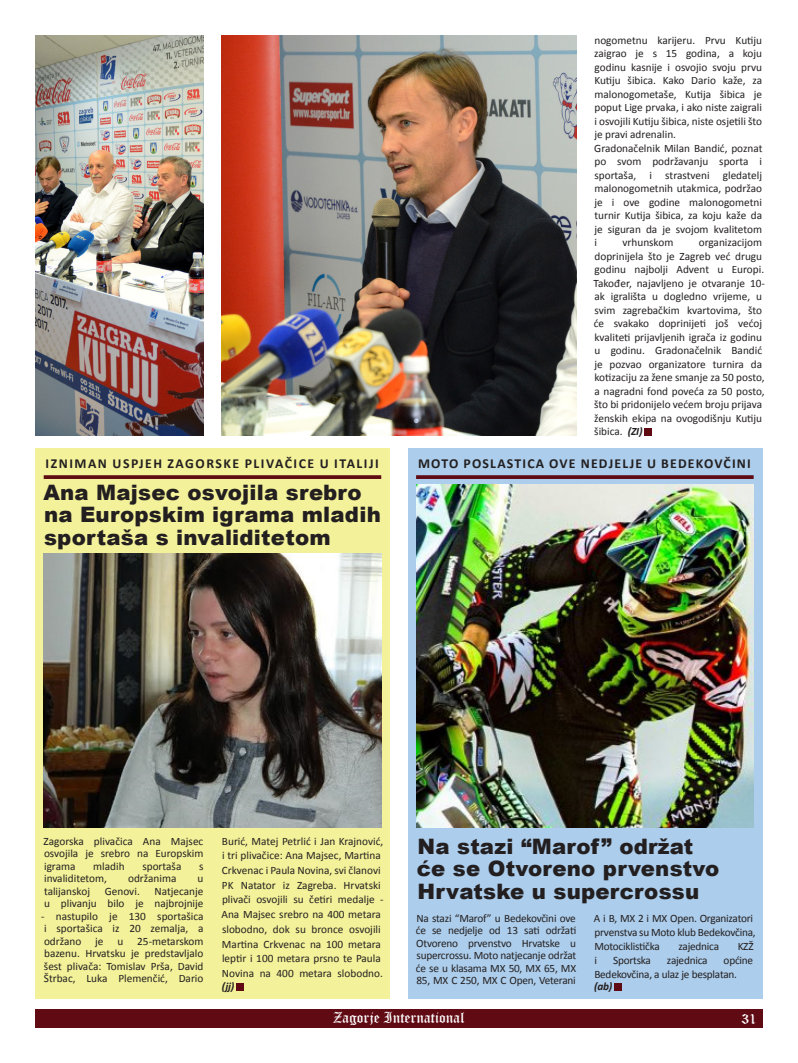
<style>
.page{position:relative;width:798px;height:1063px;background:#fff}
.page>*{position:absolute;margin:0;border:0;box-sizing:border-box;transform-origin:0 0}
.t1{font:900 21.25px/22.5px "Arial";letter-spacing:.01em;color:#231f20}
.t2{font:15px "Old English Text";color:#fff}
.t3{font:700 13.75px "Calibri";letter-spacing:.11em;color:#231f20}
.t4{font:700 13.75px "Calibri";letter-spacing:.09em;color:#231f20}
.t5{font:11.25px/13.5px "Calibri";color:#231f20;text-align:justify}
.t6{font:11.25px/14px "Calibri";letter-spacing:-.02em;color:#231f20}
.t7{font:italic 700 11.25px "Calibri";color:#231f20}
.s1{font-weight:700;font-style:italic}
</style>
<div class="page">
<div style="left:35px;top:1009px;width:727px;height:19px;background:#600a14"></div>
<img style="left:221px;top:35px;width:355px;height:401px">
<div style="left:644px;top:428px;width:7px;height:7px;background:#600a14"></div>
<img style="left:35px;top:35px;width:169px;height:401px">
<div style="left:35px;top:449px;width:355px;height:550px;background:#f3f199"></div>
<svg style="left:44px;top:475px;width:337px;height:4px"></svg>
<img style="left:44px;top:553px;width:337px;height:274px">
<div style="left:236px;top:983px;width:7px;height:7px;background:#600a14"></div>
<div style="left:407px;top:449px;width:355px;height:550px;background:#accdeb"></div>
<svg style="left:416px;top:475px;width:337px;height:4px"></svg>
<img style="left:416px;top:485px;width:337px;height:342px">
<div style="left:614px;top:983px;width:7px;height:7px;background:#600a14"></div>
<p class="t3" style="left:46px;top:454px;width:334px">IZNIMAN USPJEH ZAGORSKE PLIVAČICE U ITALIJI</p>
<p class="t1" style="left:43px;top:480px;width:339px">Ana Majsec osvojila srebro na Europskim igrama mladih sportaša s invaliditetom</p>
<p class="t5" style="left:594px;top:33px;width:169px">nogometnu karijeru. Prvu Kutiju zaigrao je s 15 godina, a koju godinu kasnije i osvojio svoju prvu Kutiju šibica. Kako Dario kaže, za malonogometaše, Kutija šibica je poput Lige prvaka, i ako niste zaigrali i osvojili Kutiju šibica, niste osjetili što je pravi adrenalin.</p>
<p class="t5" style="left:594px;top:141px;width:170px">Gradonačelnik Milan Bandić, poznat po svom podržavanju sporta i sportaša, i strastveni gledatelj malonogometnih utakmica, podržao je i ove godine malonogometni turnir Kutija šibica, za koju kaže da je siguran da je svojom kvalitetom i</p>
<p class="t5" style="left:622px;top:236px;width:52px">vrhunskom</p>
<p class="t5" style="left:593px;top:236px;width:173px;text-align:left;text-indent:105px">organizacijom doprinijela što je Zagreb već drugu godinu najbolji Advent u Europi.<br>Također, najavljeno je otvaranje 10- ak igrališta u dogledno vrijeme, u svim zagrebačkim kvartovima, što će svakako doprinijeti još većoj kvaliteti prijavljenih igrača iz godinu u godinu. Gradonačelnik Bandić je pozvao organizatore turnira da kotizaciju za žene smanje za 50 posto, a nagradni fond poveća za 50 posto, što bi pridonijelo većem broju prijava ženskih ekipa na ovogodišnju Kutiju šibica. <span class="s1">(ZI)</span></p>
<p class="t4" style="left:418px;top:454px;width:334px">MOTO POSLASTICA OVE NEDJELJE U BEDEKOVČINI</p>
<p class="t5" style="left:44px;top:835px;width:161px;line-height:12.5px">Zagorska plivačica Ana Majsec osvojila je srebro na Europskim igrama</p>
<p class="t5" style="left:93px;top:859px;width:33px">mladih</p>
<p class="t5" style="left:142px;top:859px;width:40px">sportaša</p>
<p class="t5" style="left:199px;top:859px;width:6px">s</p>
<p class="t5" style="left:44px;top:872px;width:64px">invaliditetom,</p>
<p class="t5" style="left:128px;top:872px;width:50px">održanima</p>
<p class="t5" style="left:197px;top:872px;width:7px">u</p>
<p class="t5" style="left:44px;top:884px;width:47px">talijanskoj</p>
<p class="t5" style="left:105px;top:884px;width:36px">Genovi.</p>
<p class="t5" style="left:44px;top:885px;width:161px;line-height:12.5px;text-align:right">Natjecanje<br>u plivanju bilo je najbrojnije</p>
<p class="t5" style="left:41px;top:910px;width:164px;line-height:12.5px">- nastupilo je 130 sportašica i sportašica iz 20 zemalja, a održano je u 25-metarskom bazenu. Hrvatsku je predstavljalo šest plivača: Tomislav Prša, David Štrbac, Luka Plemenčić, Dario</p>
<p class="t5" style="left:221px;top:834px;width:163px;line-height:14.8px;text-align:left">Burić, Matej Petrlić i Jan Krajnović, i tri plivačice: Ana Majsec, Martina Crkvenac i Paula Novina, svi članovi PK Natator iz Zagreba. Hrvatski plivači osvojili su četiri medalje - Ana Majsec srebro na 400 metara slobodno, dok su bronce osvojili Martina Crkvenac na 100 metara leptir i 100 metara prsno te Paula Novina na 400 metara slobodno.</p>
<p class="t7" style="left:222px;top:979px;width:14px">(jj)</p>
<p class="t1" style="left:416px;top:834px;width:304px">Na stazi “Marof” održat će se Otvoreno prvenstvo<br>Hrvatske u supercrossu</p>
<p class="t5" style="left:415px;top:912px;width:162px;line-height:12.5px">Na stazi “Marof” u Bedekovčini ove će se nedjelje od 13 sati održati Otvoreno prvenstvo Hrvatske u supercrossu. Moto natjecanje održat će se u klasama MX 50, MX 65, MX 85, MX C 250, MX C Open, Veterani</p>
<p class="t6" style="left:593px;top:911px;width:163px">A i B, MX 2 i MX Open. Organizatori prvenstva su Moto klub Bedekovčina,<br>Motociklistička</p>
<p class="t6" style="left:678px;top:939px;width:42px">zajednica</p>
<p class="t5" style="left:737px;top:939px;width:17px">KZŽ</p>
<p class="t6" style="left:594px;top:953px;width:160px;text-indent:129px">općine<br>Bedekovčina, a ulaz je besplatan.</p>
<p class="t7" style="left:594px;top:979px;width:20px">(ab)</p>
<p class="t5" style="left:594px;top:953px;width:4px">i</p>
<p class="t6" style="left:612px;top:953px;width:39px">Sportska</p>
<p class="t6" style="left:666px;top:953px;width:42px">zajednica</p>
<h2 class="t2" style="left:333px;top:1008px;width:133px">Zagorje International</h2>
<h2 class="t2" style="left:741px;top:1009px;width:17px">31</h2>
</div>
